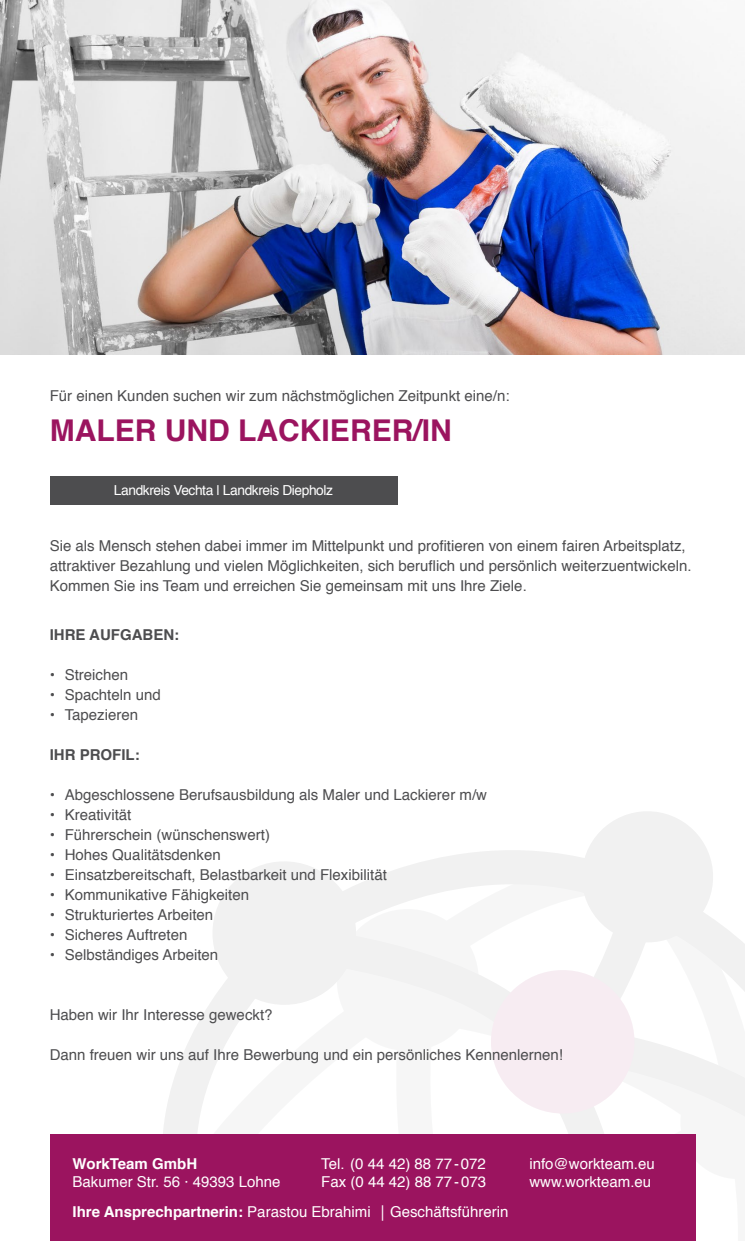
<style>
.page{position:relative;width:745px;height:1241px;background:#fff}
.page>*{position:absolute;margin:0;border:0;box-sizing:border-box;transform-origin:0 0}
.t1{font:700 30px "Helvetica";color:#9b145f}
.t2{font:15px/20px "Helvetica";color:#4d4d4f}
.t3{font:15px/18px "Helvetica";color:#fff}
.t4{font:700 15px "Helvetica";color:#4d4d4f}
.t5{font:700 15px "Helvetica";letter-spacing:-.01em;color:#fff}
.t6{font:13.75px "Helvetica";letter-spacing:-.03em;color:#fff}
.s1{font-weight:700}
</style>
<div class="page">
<svg style="left:163px;top:812px;width:581px;height:428px"></svg>
<div style="left:50px;top:1134px;width:644px;height:106px;background:#9b145f"></div>
<div style="left:50px;top:476px;width:347px;height:28px;background:#4d4d4f"></div>
<img style="left:0;top:0;width:744px;height:354px">
<p class="t2" style="left:50px;top:386px;width:461px">Für einen Kunden suchen wir zum nächstmöglichen Zeitpunkt eine/n:</p>
<h1 class="t1" style="left:50px;top:406px;width:403px">MALER UND LACKIERER/IN</h1>
<p class="t6" style="left:114px;top:480px;width:220px">Landkreis Vechta | Landkreis Diepholz</p>
<p class="t2" style="left:50px;top:536px;width:643px">Sie als Mensch stehen dabei immer im Mittelpunkt und profitieren von einem fairen Arbeitsplatz, attraktiver Bezahlung und vielen Möglichkeiten, sich beruflich und persönlich weiterzuentwickeln.<br>Kommen Sie ins Team und erreichen Sie gemeinsam mit uns Ihre Ziele.</p>
<p class="t4" style="left:50px;top:622px;width:131px">IHRE AUFGABEN:</p>
<p class="t2" style="left:50px;top:665px;width:80px">• Streichen</p>
<p class="t2" style="left:50px;top:685px;width:112px">• Spachteln und</p>
<p class="t2" style="left:50px;top:705px;width:90px">• Tapezieren</p>
<p class="t4" style="left:50px;top:742px;width:91px">IHR PROFIL:</p>
<p class="t2" style="left:50px;top:785px;width:438px">• Abgeschlossene Berufsausbildung als Maler und Lackierer m/w</p>
<p class="t2" style="left:50px;top:805px;width:83px">• Kreativität</p>
<p class="t2" style="left:50px;top:825px;width:222px">• Führerschein (wünschenswert)</p>
<p class="t2" style="left:50px;top:845px;width:172px">• Hohes Qualitätsdenken</p>
<p class="t2" style="left:50px;top:865px;width:338px">• Einsatzbereitschaft, Belastbarkeit und Flexibilität</p>
<p class="t2" style="left:50px;top:885px;width:201px">• Kommunikative Fähigkeiten</p>
<p class="t2" style="left:50px;top:905px;width:165px">• Strukturiertes Arbeiten</p>
<p class="t2" style="left:50px;top:925px;width:139px">• Sicheres Auftreten</p>
<p class="t2" style="left:50px;top:945px;width:170px">• Selbständiges Arbeiten</p>
<p class="t2" style="left:50px;top:1005px;width:224px">Haben wir Ihr Interesse geweckt?</p>
<p class="t2" style="left:50px;top:1045px;width:514px">Dann freuen wir uns auf Ihre Bewerbung und ein persönliches Kennenlernen!</p>
<p class="t3" style="left:321px;top:1155px;width:166px">Tel. (0 44 42) 88 77-072<br>Fax (0 44 42) 88 77-073</p>
<p class="t3" style="left:529px;top:1155px;width:127px">info@workteam.eu www.workteam.eu</p>
<p class="t5" style="left:73px;top:1151px;width:124px">WORKTEAM GMBH</p>
<p class="t3" style="left:73px;top:1167px;width:437px;line-height:30.1px">Bakumer Str. 56 · 49393 Lohne<br><span class="s1">IHRE ANSPRECHPARTNERIN:</span> Parastou Ebrahimi │Geschäftsführerin</p>
</div>
